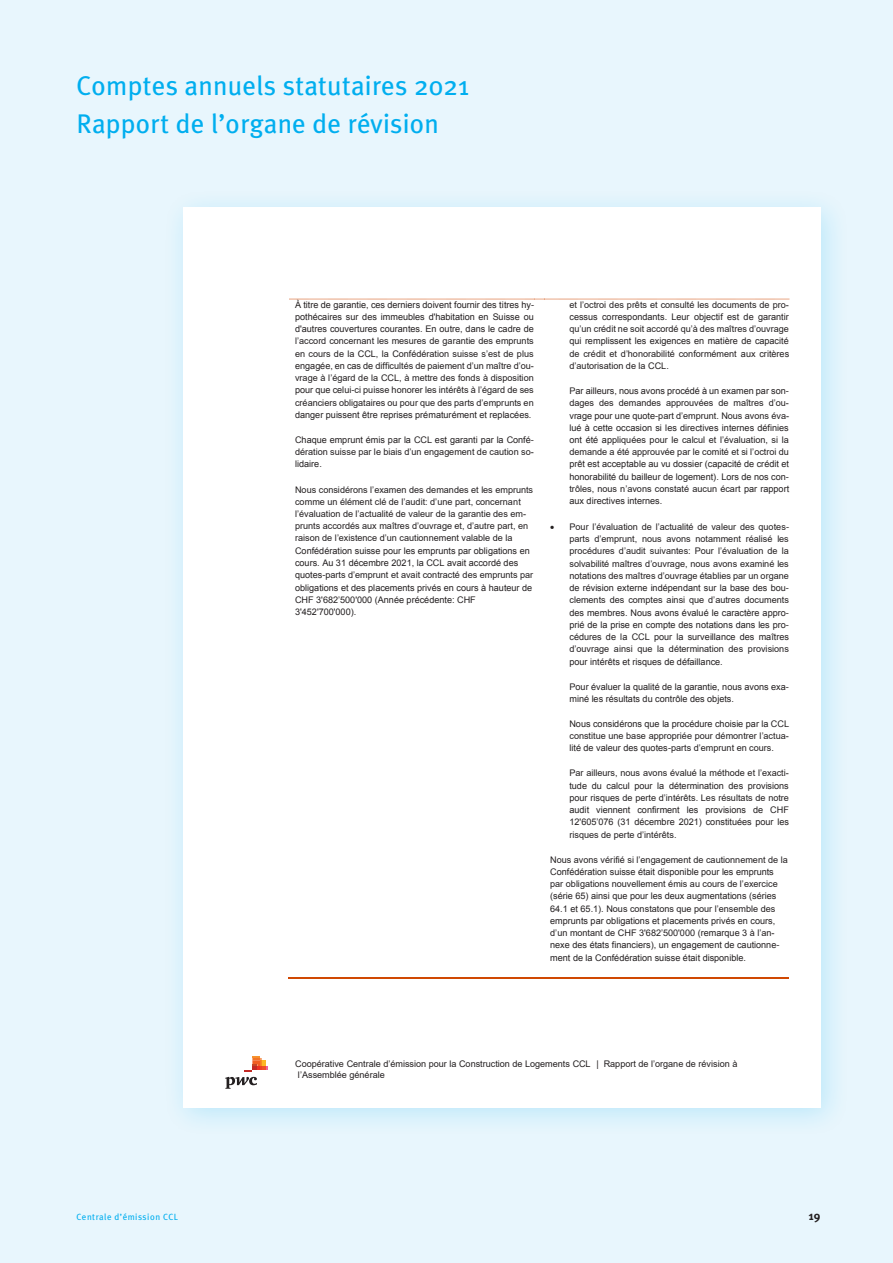
<style>
.page{position:relative;width:893px;height:1263px;background:#e8f6fd}
.page>*{position:absolute;margin:0;border:0;box-sizing:border-box;transform-origin:0 0}
.t1{font:27px/37.5px "Meta Plus";letter-spacing:.01em;color:#00aeef}
.t2{font:700 12px "Meta Plus";color:#231f20}
.t3{font:9.15px/12.3px "Arial";letter-spacing:-.005em;color:#231f20;text-align:justify}
.t4{font:9px "Meta Plus";letter-spacing:.055em;color:#00aeef}
</style>
<div class="page">
<div style="left:162px;top:187px;width:689px;height:951px;background:#00aeef;opacity:.2"></div>
<div style="left:183px;top:208px;width:638px;height:900px;background:#fff"></div>
<svg style="left:289px;top:299px;width:500px;height:1px"></svg>
<hr style="left:288px;top:977px;width:246px;height:1px;background:#d04802">
<hr style="left:544px;top:977px;width:245px;height:1px;background:#d04802">
<svg style="left:225px;top:1056px;width:43px;height:33px"></svg>
<h1 class="t1" style="left:77px;top:67px;width:394px">Comptes annuels statutaires 2021<br>Rapport de l’organe de révision</h1>
<p class="t3" style="left:295px;top:298px;width:241px">À titre de garantie, ces derniers doivent fournir des titres hy&shy;pothécaires sur des immeubles d'habitation en Suisse ou d'autres couvertures courantes. En outre, dans le cadre de l’accord concernant les mesures de garantie des emprunts en cours de la CCL, la Confédération suisse s’est de plus engagée, en cas de difficultés de paiement d’un maître d’ou&shy;vrage à l’égard de la CCL, à mettre des fonds à disposition pour que celui-ci puisse honorer les intérêts à l’égard de ses créanciers obligataires ou pour que des parts d’emprunts en danger puissent être reprises prématurément et replacées.</p>
<p class="t3" style="left:295px;top:434px;width:240px">Chaque emprunt émis par la CCL est garanti par la Confé&shy;dération suisse par le biais d’un engagement de caution so&shy;lidaire.</p>
<p class="t3" style="left:295px;top:483px;width:240px;text-align:left">Nous considérons l’examen des demandes et les emprunts comme un élément clé de l’audit: d’une part, concernant l’évaluation de l’actualité de valeur de la garantie des em&shy;prunts accordés aux maîtres d’ouvrage et, d’autre part, en raison de l’existence d’un cautionnement valable de la Confédération suisse pour les emprunts par obligations en cours. Au 31 décembre 2021, la CCL avait accordé des quotes-parts d’emprunt et avait contracté des emprunts par obligations et des placements privés en cours à hauteur de CHF 3'682’500'000 (Année précédente: CHF 3'452'700'000).</p>
<p class="t3" style="left:569px;top:298px;width:221px">et l’octroi des prêts et consulté les documents de pro&shy;cessus correspondants. Leur objectif est de garantir qu’un crédit ne soit accordé qu’à des maîtres d’ouvrage qui remplissent les exigences en matière de capacité de crédit et d’honorabilité conformément aux critères d’autorisation de la CCL.</p>
<p class="t3" style="left:569px;top:385px;width:221px">Par ailleurs, nous avons procédé à un examen par son&shy;dages des demandes approuvées de maîtres d’ou&shy;vrage pour une quote-part d’emprunt. Nous avons éva&shy;lué à cette occasion si les directives internes définies ont été appliquées pour le calcul et l’évaluation, si la demande a été approuvée par le comité et si l’octroi du prêt est acceptable au vu dossier (capacité de crédit et honorabilité du bailleur de logement). Lors de nos con&shy;trôles, nous n’avons constaté aucun écart par rapport aux directives internes.</p>
<p class="t3" style="left:569px;top:520px;width:221px;text-indent:-19px">• Pour l’évaluation de l’actualité de valeur des quotes&shy;parts d’emprunt, nous avons notamment réalisé les procédures d’audit suivantes: Pour l’évaluation de la solvabilité maîtres d’ouvrage, nous avons examiné les notations des maîtres d’ouvrage établies par un organe de révision externe indépendant sur la base des bou&shy;clements des comptes ainsi que d’autres documents des membres. Nous avons évalué le caractère appro&shy;prié de la prise en compte des notations dans les pro&shy;cédures de la CCL pour la surveillance des maîtres d’ouvrage ainsi que la détermination des provisions pour intérêts et risques de défaillance.</p>
<p class="t3" style="left:569px;top:680px;width:221px">Pour évaluer la qualité de la garantie, nous avons exa&shy;miné les résultats du contrôle des objets.</p>
<p class="t3" style="left:569px;top:718px;width:221px">Nous considérons que la procédure choisie par la CCL constitue une base appropriée pour démontrer l’actua&shy;lité de valeur des quotes-parts d’emprunt en cours.</p>
<p class="t3" style="left:569px;top:767px;width:221px">Par ailleurs, nous avons évalué la méthode et l’exacti&shy;tude du calcul pour la détermination des provisions pour risques de perte d’intérêts. Les résultats de notre audit viennent confirment les provisions de CHF 12'605’076 (31 décembre 2021) constituées pour les risques de perte d’intérêts.</p>
<p class="t3" style="left:550px;top:853px;width:239px;text-align:left">Nous avons vérifié si l’engagement de cautionnement de la Confédération suisse était disponible pour les emprunts par obligations nouvellement émis au cours de l’exercice (série 65) ainsi que pour les deux augmentations (séries 64.1 et 65.1). Nous constatons que pour l’ensemble des emprunts par obligations et placements privés en cours, d’un montant de CHF 3'682’500'000 (remarque 3 à l’an&shy;nexe des états financiers), un engagement de cautionne&shy;ment de la Confédération suisse était disponible.</p>
<p class="t3" style="left:298px;top:1059px;width:441px;line-height:10.4px;text-indent:-3px">Coopérative Centrale d’émission pour la Construction de Logements CCL | Rapport de l’organe de révision à l’Assemblée générale</p>
<p class="t4" style="left:77px;top:1212px;width:103px">Centrale d’émission CCL</p>
<h2 class="t2" style="left:809px;top:1209px;width:13px">19</h2>
</div>
